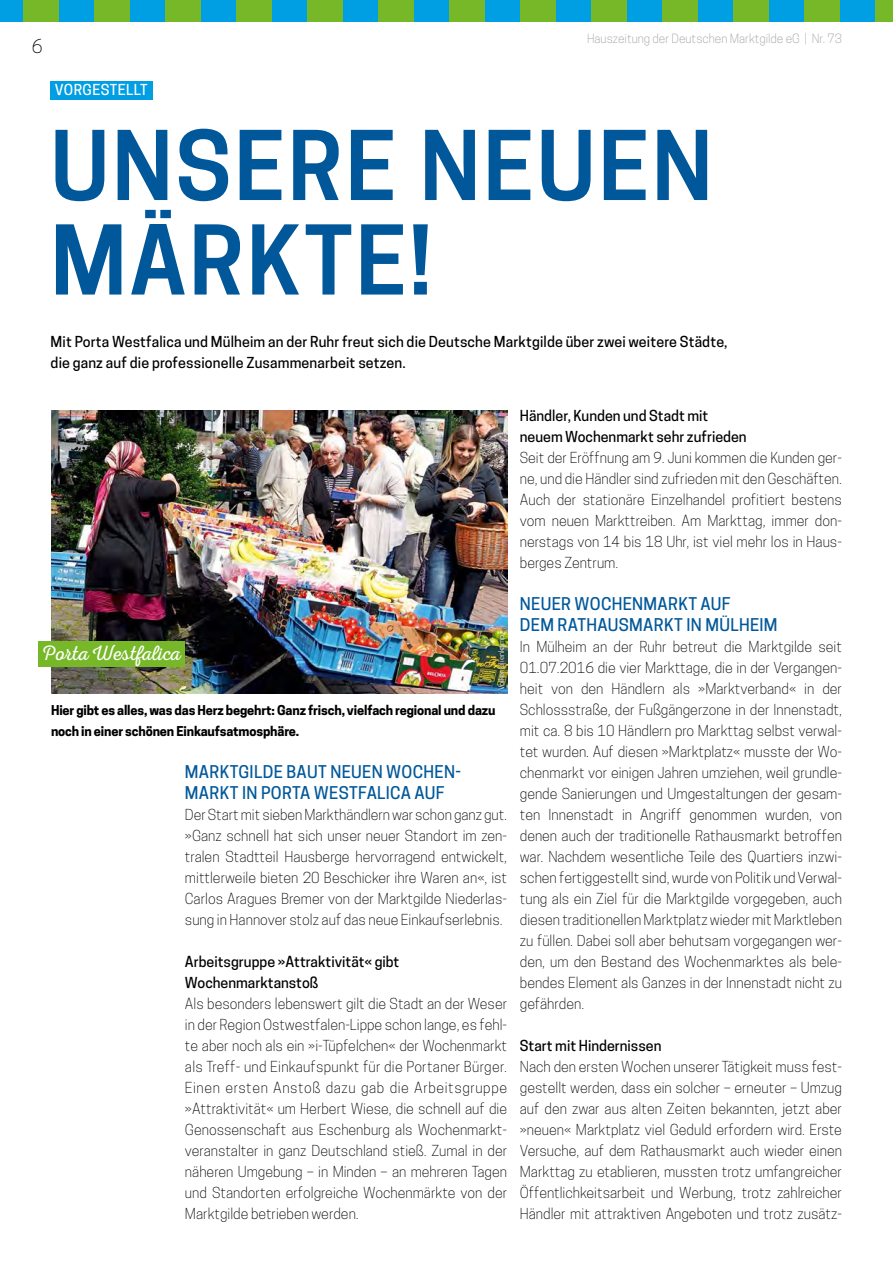
<style>
.page{position:relative;width:893px;height:1263px;background:#fff}
.page>*{position:absolute;margin:0;border:0;box-sizing:border-box;transform-origin:0 0}
.t1{font:600 90px/94.5px "Cooper Hewitt";letter-spacing:.03em;color:#00589a}
.t2{font:21px "Nexa Rust Script L 0";letter-spacing:.005em;color:#fff}
.t3{font:300 18px "Cooper Hewitt";color:#000}
.t4{font:500 16.5px/21px "Cooper Hewitt";letter-spacing:.02em;color:#00589a}
.t5{font:300 14.25px/21px "Cooper Hewitt";color:#000;text-align:justify}
.t6{font:500 14.25px/21px "Cooper Hewitt";color:#000}
.t7{font:500 14.25px "Cooper Hewitt";letter-spacing:.03em;color:#fff}
.t8{font:700 12.75px/21px "Cooper Hewitt";letter-spacing:-.01em;color:#000}
.t9{font:300 12px "Cooper Hewitt";color:#9c9d9d}
.t10{font:7.5px "Cooper Hewitt";color:#fff}
</style>
<div class="page">
<div style="left:50px;top:81px;width:103px;height:18px;background:#009ee3"></div>
<div style="left:0;top:0;width:24px;height:21px;background:#009ee3"></div>
<div style="left:24px;top:0;width:35px;height:21px;background:#76b828"></div>
<div style="left:59px;top:0;width:36px;height:21px;background:#009ee3"></div>
<div style="left:95px;top:0;width:35px;height:21px;background:#76b828"></div>
<div style="left:130px;top:0;width:36px;height:21px;background:#009ee3"></div>
<div style="left:166px;top:0;width:35px;height:21px;background:#76b828"></div>
<div style="left:201px;top:0;width:36px;height:21px;background:#009ee3"></div>
<div style="left:237px;top:0;width:35px;height:21px;background:#76b828"></div>
<div style="left:272px;top:0;width:35px;height:21px;background:#009ee3"></div>
<div style="left:307px;top:0;width:36px;height:21px;background:#76b828"></div>
<div style="left:343px;top:0;width:35px;height:21px;background:#009ee3"></div>
<div style="left:378px;top:0;width:36px;height:21px;background:#76b828"></div>
<div style="left:414px;top:0;width:35px;height:21px;background:#009ee3"></div>
<div style="left:449px;top:0;width:36px;height:21px;background:#76b828"></div>
<div style="left:485px;top:0;width:35px;height:21px;background:#009ee3"></div>
<div style="left:520px;top:0;width:36px;height:21px;background:#76b828"></div>
<div style="left:556px;top:0;width:35px;height:21px;background:#009ee3"></div>
<div style="left:591px;top:0;width:36px;height:21px;background:#76b828"></div>
<div style="left:627px;top:0;width:35px;height:21px;background:#009ee3"></div>
<div style="left:662px;top:0;width:36px;height:21px;background:#76b828"></div>
<div style="left:698px;top:0;width:35px;height:21px;background:#009ee3"></div>
<div style="left:733px;top:0;width:36px;height:21px;background:#76b828"></div>
<div style="left:769px;top:0;width:35px;height:21px;background:#009ee3"></div>
<div style="left:804px;top:0;width:36px;height:21px;background:#76b828"></div>
<div style="left:840px;top:0;width:35px;height:21px;background:#009ee3"></div>
<div style="left:875px;top:0;width:18px;height:21px;background:#76b828"></div>
<img style="left:51px;top:410px;width:456px;height:284px">
<div style="left:38px;top:641px;width:147px;height:25px;background:#76b828"></div>
<div style="left:496px;top:633px;width:11px;height:59px;background:#000;opacity:.75"></div>
<p class="t3" style="left:32px;top:36px;width:12px">6</p>
<p class="t7" style="left:55px;top:81px;width:95px">VORGESTELLT</p>
<p class="t9" style="left:587px;top:31px;width:256px">Hauszeitung der Deutschen Marktgilde eG | Nr. 73</p>
<h1 class="t1" style="left:50px;top:119px;width:664px">UNSERE NEUEN<br>MÄRKTE!</h1>
<p class="t6" style="left:51px;top:331px;width:678px">Mit Porta Westfalica und Mülheim an der Ruhr freut sich die Deutsche Marktgilde über zwei weitere Städte, die ganz auf die professionelle Zusammenarbeit setzen.</p>
<h2 class="t2" style="left:43px;top:641px;width:140px">Porta Westfalica</h2>
<p class="t10" style="left:497px;top:690px;width:57px;rotate:-90deg">Volker Lilienkamp</p>
<p class="t8" style="left:51px;top:699px;width:446px">Hier gibt es alles, was das Herz begehrt: Ganz frisch, vielfach regional und dazu noch in einer schönen Einkaufsatmosphäre.</p>
<p class="t4" style="left:185px;top:761px;width:277px">MARKTGILDE BAUT NEUEN WOCHEN-<br>MARKT IN PORTA WESTFALICA AUF</p>
<p class="t5" style="left:185px;top:804px;width:324px">Der Start mit sieben Markthändlern war schon ganz gut. »Ganz schnell hat sich unser neuer Standort im zen&shy;tralen Stadtteil Hausberge hervorragend entwickelt, mittlerweile bieten 20 Beschicker ihre Waren an«, ist Carlos Aragues Bremer von der Marktgilde Niederlas&shy;sung in Hannover stolz auf das neue Einkaufserlebnis.</p>
<p class="t6" style="left:185px;top:951px;width:216px">Arbeitsgruppe »Attraktivität« gibt<br>Wochenmarktanstoß</p>
<p class="t5" style="left:185px;top:993px;width:324px">Als besonders lebenswert gilt die Stadt an der Weser in der Region Ostwestfalen-Lippe schon lange, es fehl&shy;te aber noch als ein »i-Tüpfelchen« der Wochenmarkt als Treff- und Einkaufspunkt für die Portaner Bürger.<br>Einen ersten Anstoß dazu gab die Arbeitsgruppe »Attraktivität« um Herbert Wiese, die schnell auf die Genossenschaft aus Eschenburg als Wochenmarkt&shy;veranstalter in ganz Deutschland stieß. Zumal in der näheren Umgebung – in Minden – an mehreren Tagen und Standorten erfolgreiche Wochenmärkte von der Marktgilde betrieben werden.</p>
<p class="t6" style="left:520px;top:405px;width:228px">Händler, Kunden und Stadt mit neuem Wochenmarkt sehr zufrieden</p>
<p class="t5" style="left:520px;top:447px;width:324px">Seit der Eröffnung am 9. Juni kommen die Kunden ger&shy;ne, und die Händler sind zufrieden mit den Geschäften.<br>Auch der stationäre Einzelhandel profitiert bestens vom neuen Markttreiben. Am Markttag, immer don&shy;nerstags von 14 bis 18 Uhr, ist viel mehr los in Haus&shy;berges Zentrum.</p>
<p class="t4" style="left:520px;top:593px;width:259px">NEUER WOCHENMARKT AUF<br>DEM RATHAUSMARKT IN MÜLHEIM</p>
<p class="t5" style="left:520px;top:636px;width:324px">In Mülheim an der Ruhr betreut die Marktgilde seit 01.07.2016 die vier Markttage, die in der Vergangen&shy;heit von den Händlern als »Marktverband« in der Schlossstraße, der Fußgängerzone in der Innenstadt, mit ca. 8 bis 10 Händlern pro Markttag selbst verwal&shy;tet wurden. Auf diesen »Marktplatz« musste der Wo&shy;chenmarkt vor einigen Jahren umziehen, weil grundle&shy;gende Sanierungen und Umgestaltungen der gesam&shy;ten Innenstadt in Angriff genommen wurden, von denen auch der traditionelle Rathausmarkt betroffen war. Nachdem wesentliche Teile des Quartiers inzwi&shy;schen fertiggestellt sind, wurde von Politik und Verwal&shy;tung als ein Ziel für die Marktgilde vorgegeben, auch diesen traditionellen Marktplatz wieder mit Marktleben zu füllen. Dabei soll aber behutsam vorgegangen wer&shy;den, um den Bestand des Wochenmarktes als bele&shy;bendes Element als Ganzes in der Innenstadt nicht zu gefährden.</p>
<p class="t6" style="left:520px;top:1035px;width:143px">Start mit Hindernissen</p>
<p class="t5" style="left:520px;top:1056px;width:324px">Nach den ersten Wochen unserer Tätigkeit muss fest&shy;gestellt werden, dass ein solcher – erneuter – Umzug auf den zwar aus alten Zeiten bekannten, jetzt aber »neuen« Marktplatz viel Geduld erfordern wird. Erste Versuche, auf dem Rathausmarkt auch wieder einen Markttag zu etablieren, mussten trotz umfangreicher Öffentlichkeitsarbeit und Werbung, trotz zahlreicher Händler mit attraktiven Angeboten und trotz zusätz-</p>
</div>
